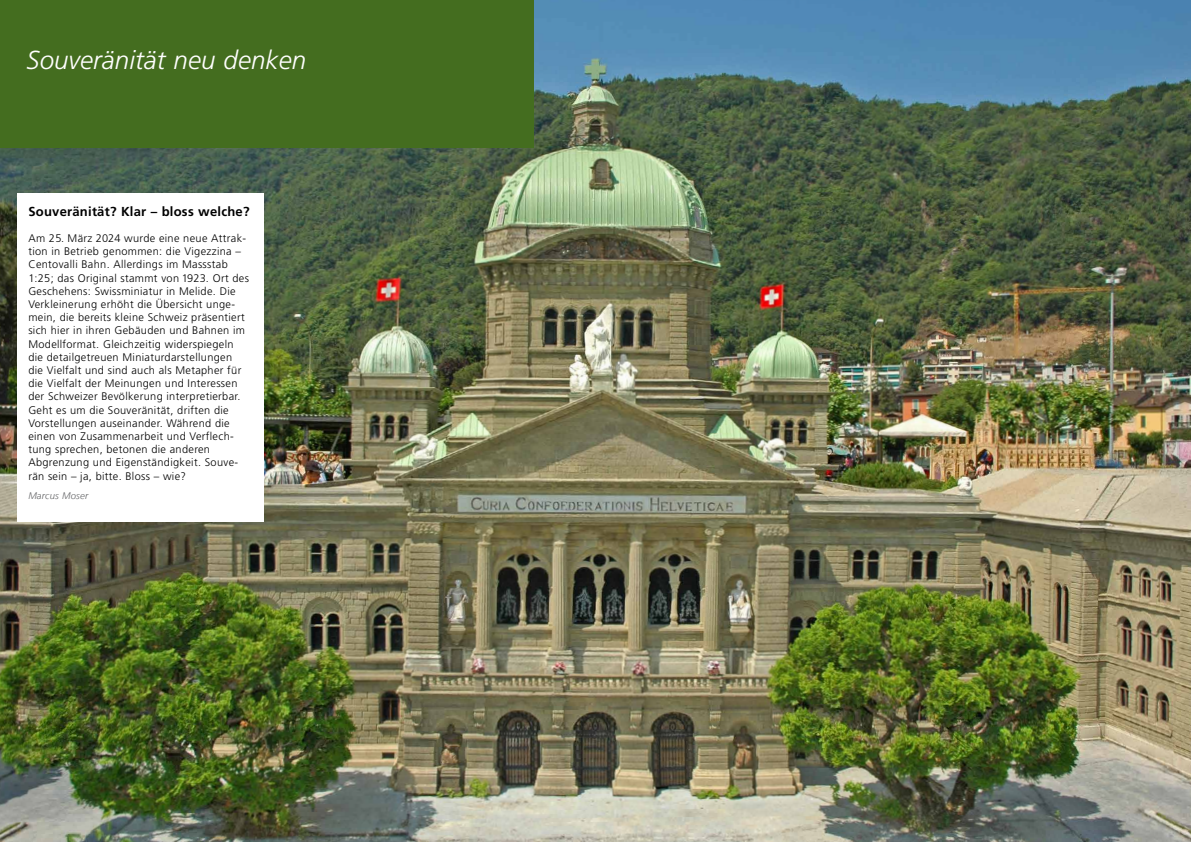
<style>
.page{position:relative;width:1191px;height:842px;background:#fff}
.page>*{position:absolute;margin:0;border:0;box-sizing:border-box;transform-origin:0 0}
.t1{font:italic 300 26px "Frutiger LT Pro";color:#fff}
.t2{font:700 13px "Frutiger LT Com";letter-spacing:.02em;color:#000}
.t3{font:300 11px/13.2px "Frutiger LT Pro";letter-spacing:.03em;color:#000}
.t4{font:italic 300 9.5px "Frutiger LT Com";letter-spacing:.02em;color:#636466}
</style>
<div class="page">
<img style="left:0;top:0;width:1191px;height:842px">
<div style="left:17px;top:193px;width:247px;height:329px;background:#fff"></div>
<div style="left:0;top:0;width:533px;height:147px;background:#446d1f"></div>
<h1 class="t1" style="left:27px;top:45px;width:281px">Souveränität neu denken</h1>
<p class="t2" style="left:28px;top:203px;width:223px">Souveränität? Klar – bloss welche?</p>
<p class="t3" style="left:28px;top:232px;width:222px">Am 25. März 2024 wurde eine neue Attrak&shy;tion in Betrieb genommen: die Vigezzina – Centovalli Bahn. Allerdings im Massstab 1:25; das Original stammt von 1923. Ort des Geschehens: Swissminiatur in Melide. Die Verkleinerung erhöht die Übersicht unge&shy;mein, die bereits kleine Schweiz präsentiert sich hier in ihren Gebäuden und Bahnen im Modellformat. Gleichzeitig widerspiegeln die detailgetreuen Miniaturdarstellungen die Vielfalt und sind auch als Metapher für die Vielfalt der Meinungen und Interessen der Schweizer Bevölkerung interpretierbar.<br>Geht es um die Souveränität, driften die Vorstellungen auseinander. Während die einen von Zusammenarbeit und Verflech&shy;tung sprechen, betonen die anderen Abgrenzung und Eigenständigkeit. Souve&shy;rän sein – ja, bitte. Bloss – wie?</p>
<p class="t4" style="left:28px;top:490px;width:61px">Marcus Moser</p>
</div>
